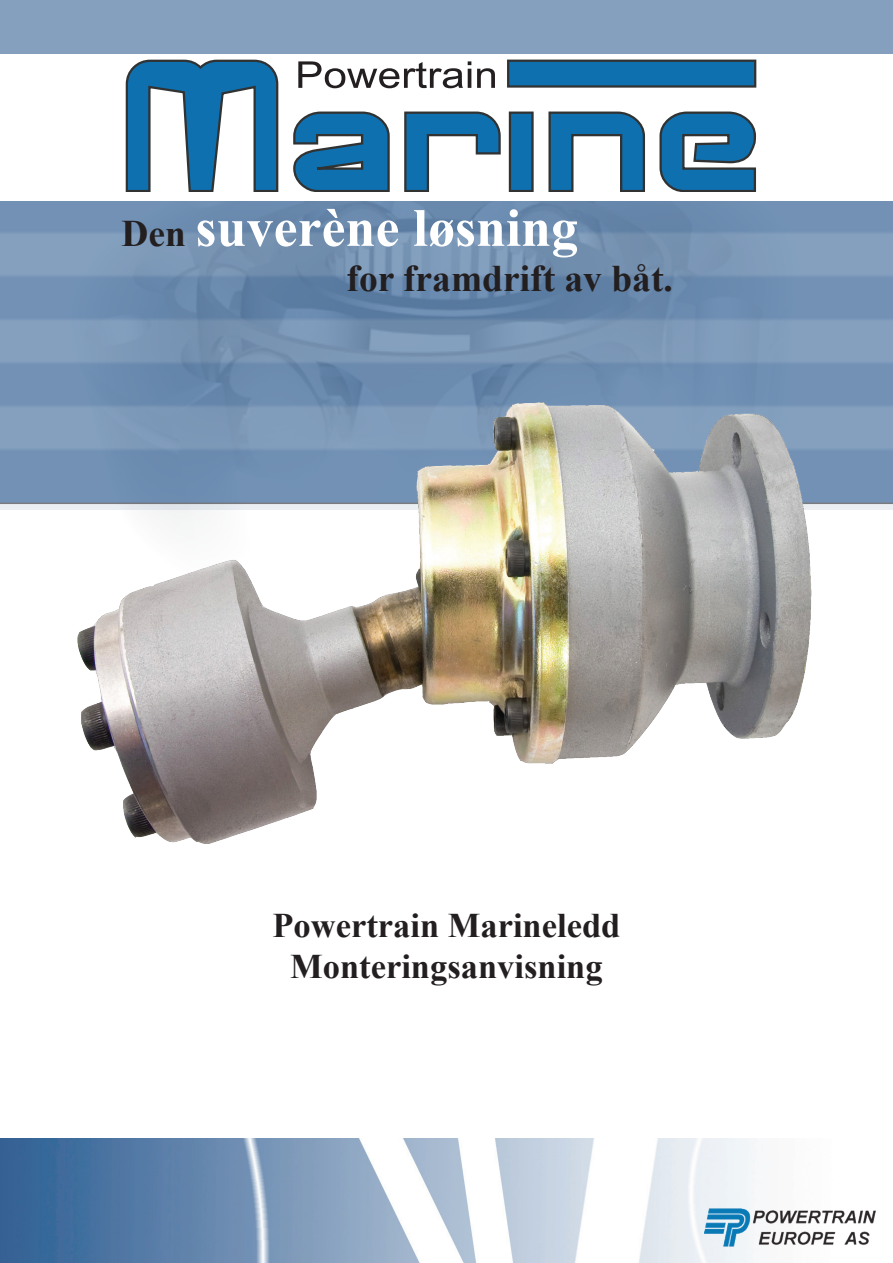
<style>
.page{position:relative;width:893px;height:1263px;background:#fff}
.page>*{position:absolute;margin:0;border:0;box-sizing:border-box;transform-origin:0 0}
.t1{font:700 54px "Times New Roman";color:#fff}
.t2{font:700 37.5px "Times New Roman";color:#231f20}
.t3{font:700 34.5px/41.4px "Times New Roman";color:#231f20;text-align:center}
.s1{font-size:37.5px;color:#231f20}
</style>
<div class="page">
<img style="left:0;top:0;width:893px;height:510px">
<div style="left:0;top:54px;width:893px;height:146px;background:#fff"></div>
<img style="left:0;top:1138px;width:876px;height:125px">
<img style="left:704px;top:1209px;width:171px;height:38px">
<img style="left:54px;top:378px;width:785px;height:466px">
<svg style="left:125px;top:59px;width:154px;height:132px"></svg>
<svg style="left:293px;top:111px;width:97px;height:80px;background:#387ca9"></svg>
<svg style="left:404px;top:111px;width:97px;height:80px"></svg>
<svg style="left:509px;top:112px;width:25px;height:79px;background:#196597"></svg>
<svg style="left:548px;top:111px;width:97px;height:80px"></svg>
<svg style="left:659px;top:111px;width:97px;height:80px"></svg>
<div style="left:508px;top:61px;width:247px;height:25px;background:#0f70b0"></div>
<div style="left:507px;top:60px;width:249px;height:28px;border:2px solid #313232"></div>
<svg style="left:298px;top:61px;width:173px;height:27px"></svg>
<svg style="left:477px;top:68px;width:18px;height:20px"></svg>
<h1 class="t1" style="left:122px;top:190px;width:458px"><span class="s1">Den</span> suverène løsning</h1>
<p class="t2" style="left:347px;top:252px;width:328px">for framdrift av båt.</p>
<p class="t3" style="left:273px;top:904px;width:349px">Powertrain Marineledd<br>Monteringsanvisning</p>
</div>
